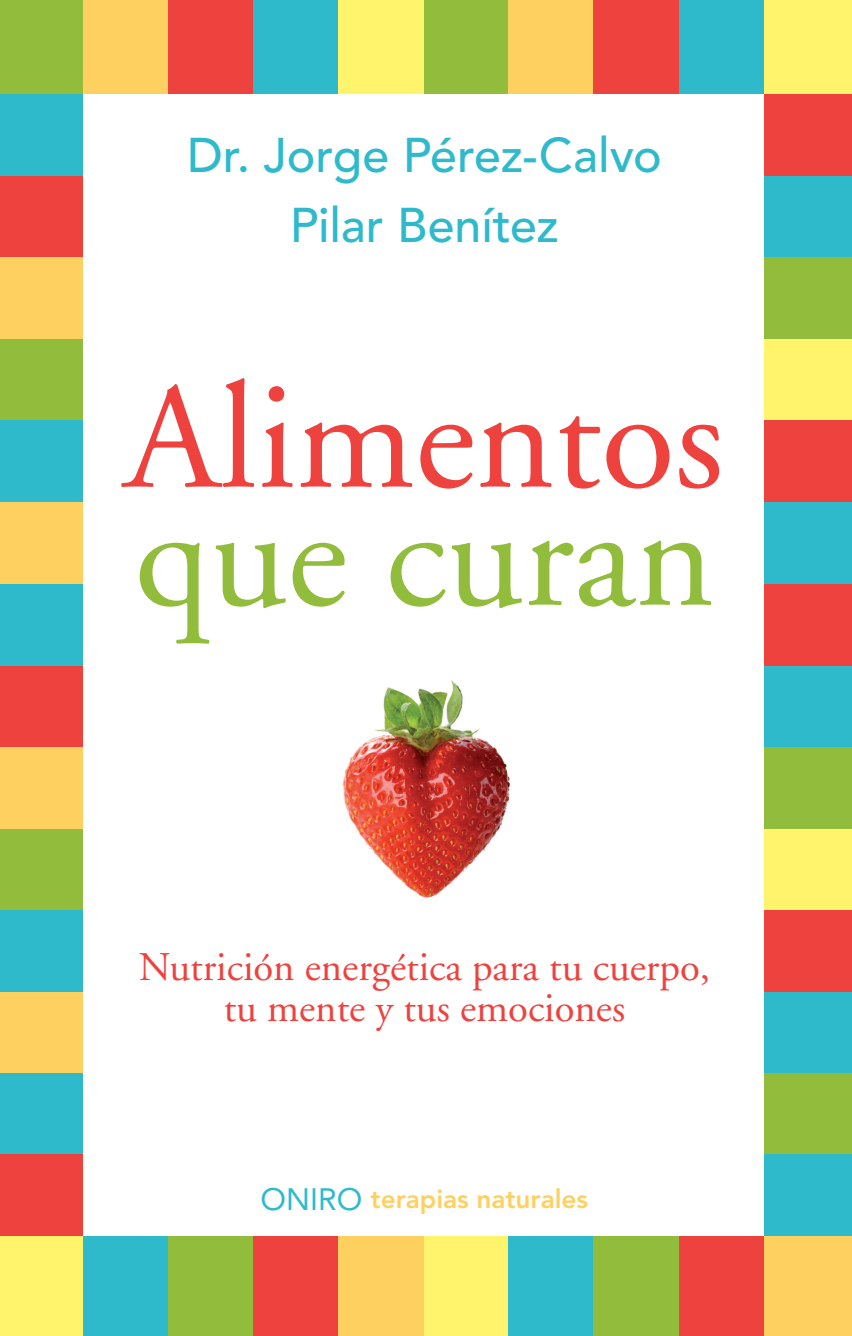
<style>
.page{position:relative;width:852px;height:1336px;background:#fff}
.page>*{position:absolute;margin:0;border:0;box-sizing:border-box;transform-origin:0 0}
.t1{font:151.4px "Adobe Garamond";color:#ee423f}
.t2{font:151.4px "Adobe Garamond";color:#92bd3c}
.t3{font:500 48.2px/70px "Avenir";color:#2fbacb;text-align:center}
.t4{font:40.6px/41px "Adobe Garamond";color:#ee423f;text-align:center}
.t5{font:800 26.2px "Avenir";color:#fed060}
.s1{font-weight:400;font-size:30.8px;color:#2fbacb}
</style>
<div class="page">
<div style="left:423px;top:0;width:85px;height:94px;background:#92bd3c"></div>
<div style="left:508px;top:0;width:86px;height:94px;background:#fed060"></div>
<div style="left:594px;top:0;width:85px;height:94px;background:#ee423f"></div>
<div style="left:679px;top:0;width:85px;height:94px;background:#2fbacb"></div>
<div style="left:764px;top:0;width:88px;height:94px;background:#fff46b"></div>
<div style="left:0;top:0;width:83px;height:94px;background:#92bd3c"></div>
<div style="left:83px;top:0;width:85px;height:94px;background:#fed060"></div>
<div style="left:168px;top:0;width:85px;height:94px;background:#ee423f"></div>
<div style="left:253px;top:0;width:85px;height:94px;background:#2fbacb"></div>
<div style="left:338px;top:0;width:85px;height:94px;background:#fff46b"></div>
<div style="left:0;top:94px;width:83px;height:82px;background:#2fbacb"></div>
<div style="left:0;top:176px;width:83px;height:81px;background:#ee423f"></div>
<div style="left:0;top:257px;width:83px;height:82px;background:#fed060"></div>
<div style="left:0;top:339px;width:83px;height:81px;background:#92bd3c"></div>
<div style="left:0;top:420px;width:83px;height:82px;background:#2fbacb"></div>
<div style="left:0;top:502px;width:83px;height:81px;background:#fed060"></div>
<div style="left:0;top:584px;width:83px;height:81px;background:#2fbacb"></div>
<div style="left:0;top:665px;width:83px;height:82px;background:#ee423f"></div>
<div style="left:0;top:747px;width:83px;height:81px;background:#fed060"></div>
<div style="left:0;top:828px;width:83px;height:82px;background:#92bd3c"></div>
<div style="left:0;top:910px;width:83px;height:81px;background:#2fbacb"></div>
<div style="left:0;top:991px;width:83px;height:82px;background:#fed060"></div>
<div style="left:0;top:1072px;width:83px;height:82px;background:#2fbacb"></div>
<div style="left:0;top:1154px;width:83px;height:81px;background:#ee423f"></div>
<div style="left:764px;top:94px;width:88px;height:82px;background:#ee423f"></div>
<div style="left:764px;top:176px;width:88px;height:81px;background:#2fbacb"></div>
<div style="left:764px;top:257px;width:88px;height:82px;background:#92bd3c"></div>
<div style="left:764px;top:339px;width:88px;height:81px;background:#fff46b"></div>
<div style="left:764px;top:420px;width:88px;height:82px;background:#ee423f"></div>
<div style="left:764px;top:502px;width:88px;height:81px;background:#2fbacb"></div>
<div style="left:764px;top:584px;width:88px;height:81px;background:#ee423f"></div>
<div style="left:764px;top:665px;width:88px;height:82px;background:#2fbacb"></div>
<div style="left:764px;top:747px;width:88px;height:81px;background:#92bd3c"></div>
<div style="left:764px;top:828px;width:88px;height:82px;background:#fff46b"></div>
<div style="left:764px;top:910px;width:88px;height:81px;background:#ee423f"></div>
<div style="left:764px;top:991px;width:88px;height:82px;background:#2fbacb"></div>
<div style="left:423px;top:1235px;width:85px;height:100px;background:#fff46b"></div>
<div style="left:508px;top:1235px;width:86px;height:100px;background:#2fbacb"></div>
<div style="left:594px;top:1235px;width:85px;height:100px;background:#92bd3c"></div>
<div style="left:679px;top:1235px;width:85px;height:100px;background:#ee423f"></div>
<div style="left:764px;top:1235px;width:88px;height:100px;background:#fed060"></div>
<div style="left:0;top:1235px;width:83px;height:100px;background:#fff46b"></div>
<div style="left:83px;top:1235px;width:85px;height:100px;background:#2fbacb"></div>
<div style="left:168px;top:1235px;width:85px;height:100px;background:#92bd3c"></div>
<div style="left:253px;top:1235px;width:85px;height:100px;background:#ee423f"></div>
<div style="left:338px;top:1235px;width:85px;height:100px;background:#fed060"></div>
<div style="left:764px;top:1073px;width:88px;height:81px;background:#92bd3c"></div>
<div style="left:764px;top:1154px;width:88px;height:81px;background:#2fbacb"></div>
<img style="left:342px;top:680px;width:168px;height:218px">
<p class="t3" style="left:187px;top:125px;width:476px">Dr. Jorge Pérez-Calvo<br>Pilar Benítez</p>
<h1 class="t1" style="left:125px;top:377px;width:600px">Alimentos</h1>
<h1 class="t2" style="left:134px;top:495px;width:581px">que curan</h1>
<p class="t4" style="left:139px;top:950px;width:573px">Nutrición energética para tu cuerpo, tu mente y tus emociones</p>
<p class="t5" style="left:261px;top:1188px;width:329px"><span class="s1">ONIRO</span> terapias naturales</p>
</div>
